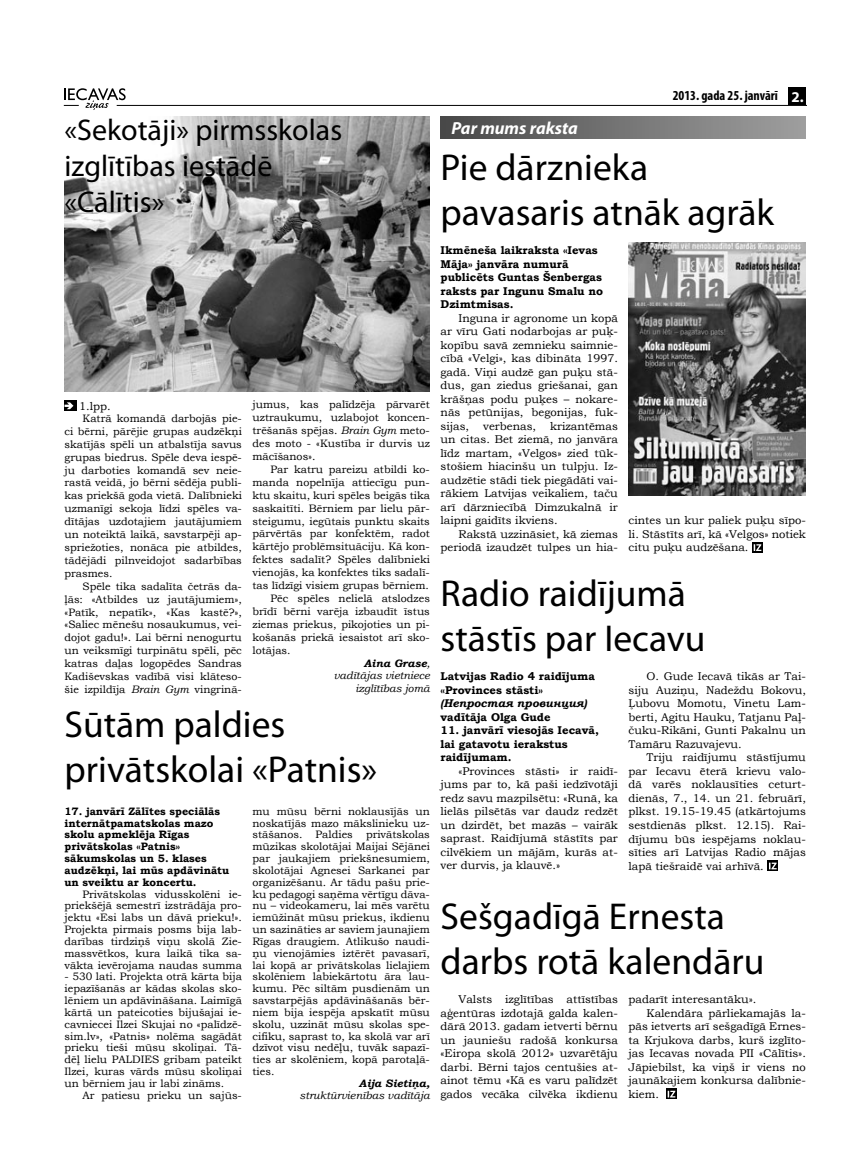
<style>
.page{position:relative;width:851px;height:1170px;background:#fff}
.page>*{position:absolute;margin:0;border:0;box-sizing:border-box;transform-origin:0 0}
.t1{font:37.5px/45px "Myriad Pro";color:#000}
.t2{font:30px/36px "Myriad Pro";color:#000}
.t3{font:italic 700 17.5px "Myriad Pro";color:#fff}
.t4{font:700 15px "Myriad Pro";color:#fff}
.t5{font:700 condensed 13.75px "Myriad Pro";color:#000}
.t6{font:11.25px/13.5px "Bookman Old Style";color:#000;text-align:justify}
.t7{font:700 11.25px/13.5px "Bookman Old Style";color:#000}
.t8{font:italic 700 11.25px "Bookman Old Style";color:#000}
.t9{font:10.75px/11.9px "Bookman Old Style";color:#000;text-align:justify}
.t10{font:700 10.75px/11.9px "Bookman Old Style";color:#000}
.t11{font:italic 10.75px "Bookman Old Style";color:#000}
.t12{font:italic 700 10.75px "Bookman Old Style";color:#000}
.s1{font-style:italic}
.s2{font-weight:400}
</style>
<div class="page">
<hr style="left:117px;top:105px;width:689px;height:1px;background:#000">
<svg style="left:64px;top:88px;width:62px;height:22px"></svg>
<div style="left:788px;top:87px;width:18px;height:18px;background:#000"></div>
<img style="left:64px;top:117px;width:366px;height:274px">
<div style="left:64px;top:400px;width:13px;height:11px;background:#000"></div>
<svg style="left:64px;top:402px;width:9px;height:7px"></svg>
<div style="left:666px;top:1088px;width:10px;height:10px;background:#000"></div>
<svg style="left:667px;top:1090px;width:8px;height:7px"></svg>
<svg style="left:767px;top:860px;width:11px;height:10px"></svg>
<svg style="left:768px;top:862px;width:8px;height:7px"></svg>
<div style="left:752px;top:542px;width:10px;height:10px;background:#000"></div>
<svg style="left:753px;top:544px;width:8px;height:7px"></svg>
<div style="left:440px;top:117px;width:365px;height:21px;background:linear-gradient(to right,#494949,#9f9f9f)"></div>
<img style="left:628px;top:242px;width:177px;height:253px">
<h2 class="t2" style="left:64px;top:111px;width:279px">«Sekotāji» pirmsskolas izglītības iestādē «Cālītis»</h2>
<p class="t6" style="left:79px;top:399px;width:33px">1.lpp.</p>
<p class="t9" style="left:64px;top:412px;width:179px;line-height:12.9px;text-indent:18px">Katrā komandā darbojās pie&shy;ci bērni, pārējie grupas audzēkņi skatījās spēli un atbalstīja savus grupas biedrus. Spēle deva iespē&shy;ju darboties komandā sev neie&shy;rastā veidā, jo bērni sēdēja publi&shy;kas priekšā goda vietā. Dalībnieki uzmanīgi sekoja līdzi spēles va&shy;dītājas uzdotajiem jautājumiem un noteiktā laikā, savstarpēji ap&shy;spriežoties, nonāca pie atbildes, tādējādi pilnveidojot sadarbības prasmes.</p>
<p class="t9" style="left:64px;top:579px;width:179px;line-height:12.9px;text-indent:18px">Spēle tika sadalīta četrās da&shy;ļās: «Atbildes uz jautājumiem», «Patīk, nepatīk», «Kas kastē?», «Saliec mēnešu nosaukumus, vei&shy;dojot gadu!». Lai bērni nenogurtu un veiksmīgi turpinātu spēli, pēc katras daļas logopēdes Sandras Kadiševskas vadībā visi klāteso&shy;šie izpildīja <span class="s1">Brain Gym</span> vingrinā-</p>
<p class="t9" style="left:252px;top:398px;width:179px;line-height:12.9px">jumus, kas palīdzēja pārvarēt uztraukumu, uzlabojot koncen&shy;trēšanās spējas. <span class="s1">Brain Gym</span> meto&shy;des moto - «Kustība ir durvis uz mācīšanos».</p>
<p class="t9" style="left:270px;top:463px;width:161px">Par katru pareizu atbildi ko-</p>
<p class="t9" style="left:252px;top:476px;width:179px">manda nopelnīja attiecīgu pun-</p>
<p class="t9" style="left:252px;top:489px;width:179px">ktu skaitu, kuri spēles beigās tika</p>
<p class="t9" style="left:252px;top:502px;width:179px">saskaitīti. Bērniem par lielu pār-</p>
<p class="t9" style="left:252px;top:515px;width:179px">steigumu, iegūtais punktu skaits</p>
<p class="t9" style="left:252px;top:528px;width:179px">pārvērtās par konfektēm, radot</p>
<p class="t9" style="left:252px;top:540px;width:179px">kārtējo problēmsituāciju. Kā kon-</p>
<p class="t9" style="left:252px;top:553px;width:179px">fektes sadalīt? Spēles dalībnieki</p>
<p class="t9" style="left:252px;top:566px;width:179px">vienojās, ka konfektes tiks sadalī-</p>
<p class="t9" style="left:252px;top:579px;width:178px">tas līdzīgi visiem grupas bērniem.</p>
<p class="t9" style="left:270px;top:592px;width:161px">Pēc spēles nelielā atslodzes</p>
<p class="t9" style="left:252px;top:605px;width:179px">brīdī bērni varēja izbaudīt īstus</p>
<p class="t9" style="left:252px;top:618px;width:179px">ziemas priekus, pikojoties un pi-</p>
<p class="t9" style="left:252px;top:631px;width:179px">košanās priekā iesaistot arī sko-</p>
<p class="t9" style="left:252px;top:644px;width:40px">lotājas.</p>
<p class="t12" style="left:364px;top:655px;width:68px">Aina Grase<span class="s2">,</span></p>
<p class="t11" style="left:334px;top:668px;width:98px">vadītājas vietniece</p>
<p class="t11" style="left:355px;top:681px;width:76px">izglītības jomā</p>
<h1 class="t1" style="left:64px;top:701px;width:314px">Sūtām paldies privātskolai «Patnis»</h1>
<p class="t10" style="left:64px;top:805px;width:166px">17. janvārī Zālītes speciālās internātpamatskolas mazo skolu apmeklēja Rīgas privātskolas «Patnis» sākumskolas un 5. klases audzēkņi, lai mūs apdāvinātu un sveiktu ar koncertu.</p>
<p class="t9" style="left:64px;top:887px;width:179px;text-indent:18px">Privātskolas vidusskolēni ie&shy;priekšējā semestrī izstrādāja pro&shy;jektu «Esi labs un dāvā prieku!».<br>Projekta pirmais posms bija lab&shy;darības tirdziņš viņu skolā Zie&shy;massvētkos, kura laikā tika sa&shy;vākta ievērojama naudas summa</p>
<p class="t9" style="left:64px;top:970px;width:179px">- 530 lati. Projekta otrā kārta bija iepazīšanās ar kādas skolas sko&shy;lēniem un apdāvināšana. Laimīgā kārtā un pateicoties bijušajai ie&shy;cavniecei Ilzei Skujai no «palīdzē&shy;sim.lv», «Patnis» nolēma sagādāt prieku tieši mūsu skoliņai. Tā&shy;dēļ lielu PALDIES gribam pateikt Ilzei, kuras vārds mūsu skoliņai un bērniem jau ir labi zināms.</p>
<p class="t9" style="left:82px;top:1089px;width:161px">Ar patiesu prieku un sajūs-</p>
<p class="t9" style="left:252px;top:805px;width:179px">mu mūsu bērni noklausījās un noskatījās mazo mākslinieku uz&shy;stāšanos. Paldies privātskolas mūzikas skolotājai Maijai Sējānei par jaukajiem priekšnesumiem, skolotājai Agnesei Sarkanei par organizēšanu. Ar tādu pašu prie&shy;ku pedagogi saņēma vērtīgu dāva&shy;nu – videokameru, lai mēs varētu iemūžināt mūsu priekus, ikdienu un sazināties ar saviem jaunajiem Rīgas draugiem. Atlikušo naudi&shy;ņu vienojāmies iztērēt pavasarī, lai kopā ar privātskolas lielajiem skolēniem labiekārtotu āra lau&shy;kumu. Pēc siltām pusdienām un savstarpējās apdāvināšanās bēr&shy;niem bija iespēja apskatīt mūsu skolu, uzzināt mūsu skolas spe&shy;cifiku, saprast to, ka skolā var arī dzīvot visu nedēļu, tuvāk sapazī&shy;ties ar skolēniem, kopā parotaļā&shy;ties.</p>
<p class="t12" style="left:359px;top:1075px;width:72px">Aija Sietiņa,</p>
<p class="t11" style="left:299px;top:1087px;width:132px">struktūrvienības vadītāja</p>
<h3 class="t3" style="left:451px;top:117px;width:128px">Par mums raksta</h3>
<p class="t5" style="left:672px;top:87px;width:107px">2013. gada 25. janvārī</p>
<h3 class="t4" style="left:799px;top:87px;width:5px">.</h3>
<h1 class="t1" style="left:440px;top:144px;width:335px">Pie dārznieka pavasaris atnāk agrāk</h1>
<p class="t7" style="left:440px;top:243px;width:164px">Ikmēneša laikraksta «Ievas<br>Māja» janvāra numurā publicēts Guntas Šenbergas raksts par Ingunu Smalu no<br>Dzimtmisas.</p>
<p class="t6" style="left:440px;top:311px;width:179px;text-indent:18px">Inguna ir agronome un kopā ar vīru Gati nodarbojas ar puķ&shy;kopību savā zemnieku saimnie&shy;cībā «Velgi», kas dibināta 1997. gadā. Viņi audzē gan puķu stā&shy;dus, gan ziedus griešanai, gan krāšņas podu puķes – nokare&shy;nās petūnijas, begonijas, fuk&shy;sijas, verbenas, krizantēmas un citas. Bet ziemā, no janvāra līdz martam, «Velgos» zied tūk&shy;stošiem hiacinšu un tulpju. Iz&shy;audzētie stādi tiek piegādāti vai&shy;rākiem Latvijas veikaliem, taču arī dārzniecībā Dimzukalnā ir laipni gaidīts ikviens.</p>
<p class="t6" style="left:440px;top:527px;width:179px;text-align:right">Rakstā uzzināsiet, kā ziemas periodā izaudzēt tulpes un hia-</p>
<p class="t6" style="left:628px;top:513px;width:179px">cintes un kur paliek puķu sīpo&shy;li. Stāstīts arī, kā «Velgos» notiek citu puķu audzēšana.</p>
<h1 class="t1" style="left:440px;top:570px;width:266px">Radio raidījumā stāstīs par Iecavu</h1>
<p class="t7" style="left:440px;top:669px;width:156px">Latvijas Radio 4 raidījuma «Provinces stāsti»</p>
<p class="t8" style="left:440px;top:694px;width:148px">(Непростая провинция)</p>
<p class="t7" style="left:440px;top:709px;width:112px">vadītāja Olga Gude</p>
<p class="t7" style="left:440px;top:723px;width:160px">11. janvārī viesojās Iecavā, lai gatavotu ierakstus raidījumam.</p>
<p class="t6" style="left:440px;top:764px;width:179px;text-indent:18px">«Provinces stāsti» ir raidī&shy;jums par to, kā paši iedzīvotāji redz savu mazpilsētu: «Runā, ka lielās pilsētās var daudz redzēt un dzirdēt, bet mazās – vairāk saprast. Raidījumā stāstīts par cilvēkiem un mājām, kurās at&shy;ver durvis, ja klauvē.»</p>
<p class="t6" style="left:628px;top:669px;width:179px;text-indent:18px">O. Gude Iecavā tikās ar Tai&shy;siju Auziņu, Nadeždu Bokovu, Ļubovu Momotu, Vinetu Lam&shy;berti, Agitu Hauku, Tatjanu Paļ&shy;čuku-Rikāni, Gunti Pakalnu un Tamāru Razuvajevu.</p>
<p class="t6" style="left:628px;top:750px;width:179px;text-indent:18px">Triju raidījumu stāstījumu par Iecavu ēterā krievu valo&shy;dā varēs noklausīties ceturt&shy;dienās, 7., 14. un 21. februārī, plkst. 19.15-19.45 (atkārtojums sestdienās plkst. 12.15). Rai&shy;dījumu būs iespējams noklau&shy;sīties arī Latvijas Radio mājas lapā tiešraidē vai arhīvā.</p>
<h1 class="t1" style="left:440px;top:893px;width:325px">Sešgadīgā Ernesta darbs rotā kalendāru</h1>
<p class="t6" style="left:440px;top:992px;width:179px;text-indent:18px">Valsts izglītības attīstības aģentūras izdotajā galda kalen&shy;dārā 2013. gadam ietverti bērnu un jauniešu radošā konkursa «Eiropa skolā 2012» uzvarētāju darbi. Bērni tajos centušies at&shy;ainot tēmu «Kā es varu palīdzēt gados vecāka cilvēka ikdienu</p>
<p class="t6" style="left:628px;top:992px;width:129px">padarīt interesantāku».</p>
<p class="t6" style="left:646px;top:1005px;width:161px">Kalendāra pārliekamajās la-</p>
<p class="t6" style="left:628px;top:1019px;width:179px">pās ietverts arī sešgadīgā Ernes-</p>
<p class="t6" style="left:628px;top:1032px;width:179px">ta Krjukova darbs, kurš izglīto-</p>
<p class="t6" style="left:628px;top:1046px;width:179px">jas Iecavas novada PII «Cālītis».</p>
<p class="t6" style="left:628px;top:1059px;width:179px">Jāpiebilst, ka viņš ir viens no</p>
<p class="t6" style="left:628px;top:1073px;width:179px">jaunākajiem konkursa dalībnie-</p>
<p class="t6" style="left:628px;top:1086px;width:32px">kiem.</p>
</div>
